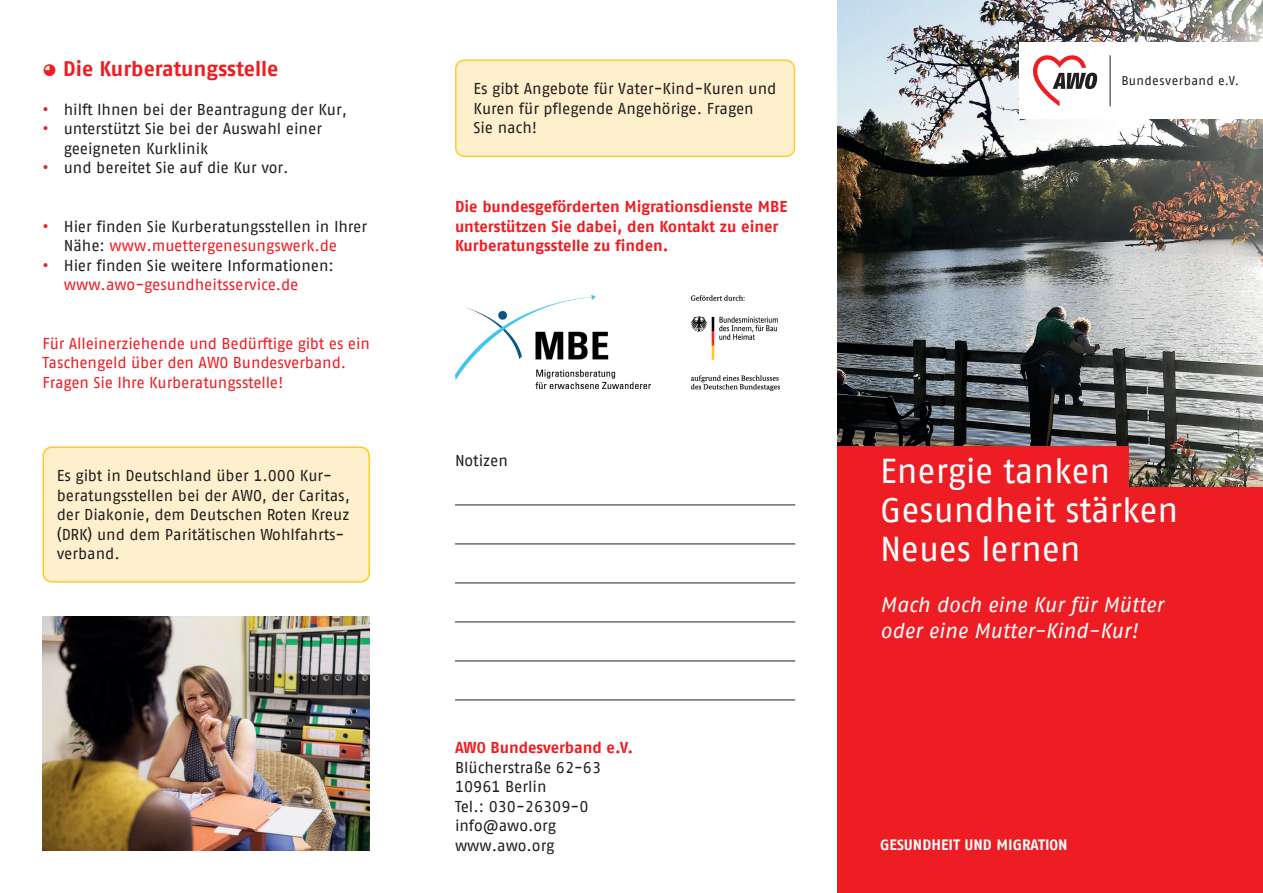
<style>
.page{position:relative;width:1263px;height:893px;background:#fff}
.page>*{position:absolute;margin:0;border:0;box-sizing:border-box;transform-origin:0 0}
.t1{font:34.5px/39.3px "AWO Fago Office";letter-spacing:-.005em;color:#fff}
.t2{font:italic 21px/25.5px "AWO Fago Office";letter-spacing:-.005em;color:#fff}
.t3{font:700 21px "AWO Fago Office";color:#ee1d23}
.t4{font:15.75px/19.5px "AWO Fago Office";color:#231f20}
.t5{font:700 15.75px/19.5px "AWO Fago Office";color:#ee1d23}
.t6{font:15.75px/19.5px "AWO Fago Office";letter-spacing:-.005em;color:#ee1d23}
.t7{font:700 15px "AWO Fago Office";color:#fff}
.t8{font:12.6px "AWO Fago Office";letter-spacing:.025em;color:#231f20}
.s1{font-family:"Fago Pro";font-weight:400;font-stretch:condensed}
.s2{font-weight:700;color:#ee1d23}
.s3{color:#ee1d23}
</style>
<div class="page">
<img style="left:838px;top:0;width:425px;height:487px">
<div style="left:1020px;top:43px;width:243px;height:76px;background:#fff"></div>
<hr style="left:1110px;top:55px;width:1px;height:51px;background:#231f20">
<svg style="left:1033px;top:55px;width:64px;height:51px"></svg>
<div style="left:838px;top:487px;width:425px;height:406px;background:#ee1d23"></div>
<div style="left:838px;top:446px;width:291px;height:77px;background:#ee1d23"></div>
<img style="left:690px;top:295px;width:90px;height:97px">
<img style="left:455px;top:295px;width:195px;height:94px">
<img style="left:43px;top:617px;width:327px;height:233px">
<div style="left:43px;top:446px;width:327px;height:137px;background:#fef0cc;border-radius:9px"></div>
<div style="left:43px;top:446px;width:327px;height:137px;border:2px solid #fecb2f;border-radius:9px"></div>
<div style="left:455px;top:60px;width:339px;height:96px;background:#fef0cc;border-radius:9px"></div>
<div style="left:455px;top:60px;width:340px;height:97px;border:2px solid #fecb2f;border-radius:9px"></div>
<hr style="left:455px;top:505px;width:340px;height:1px;background:#231f20">
<hr style="left:455px;top:583px;width:340px;height:1px;background:#231f20">
<hr style="left:455px;top:544px;width:340px;height:1px;background:#231f20">
<hr style="left:455px;top:622px;width:340px;height:1px;background:#231f20">
<hr style="left:455px;top:661px;width:340px;height:1px;background:#231f20">
<hr style="left:455px;top:700px;width:340px;height:1px;background:#231f20">
<h2 class="t3" style="left:43px;top:56px;width:237px"><span class="s1">◕</span> Die Kurberatungsstelle</h2>
<p class="t4" style="left:43px;top:99px;width:306px"><span class="s2">•</span> hilft Ihnen bei der Beantragung der Kur,</p>
<p class="t4" style="left:64px;top:119px;width:260px;text-indent:-21px"><span class="s2">•</span> unterstützt Sie bei der Auswahl einer geeigneten Kurklinik</p>
<p class="t4" style="left:43px;top:158px;width:247px"><span class="s2">•</span> und bereitet Sie auf die Kur vor.</p>
<p class="t4" style="left:43px;top:216px;width:326px;text-align:center"><span class="s2">•</span> Hier finden Sie Kurberatungsstellen in Ihrer<br>Nähe: <span class="s3">www.muettergenesungswerk.de</span></p>
<p class="t4" style="left:64px;top:255px;width:272px;text-indent:-21px"><span class="s2">•</span> Hier finden Sie weitere Informationen: <span class="s3">www.awo-gesundheitsservice.de</span></p>
<p class="t6" style="left:43px;top:333px;width:329px">Für Alleinerziehende und Bedürftige gibt es ein<br>Taschengeld über den AWO Bundesverband.<br>Fragen Sie Ihre Kurberatungsstelle!</p>
<p class="t4" style="left:57px;top:466px;width:295px">Es gibt in Deutschland über 1.000 Kur&shy;beratungs stellen bei der AWO, der Caritas, der Diakonie, dem Deutschen Roten Kreuz (DRK) und dem Paritätischen Wohlfahrts&shy;verband.</p>
<p class="t4" style="left:473px;top:79px;width:304px">Es gibt Angebote für Vater-Kind-Kuren und<br>Kuren für pflegende Angehörige. Fragen<br>Sie nach!</p>
<p class="t5" style="left:455px;top:197px;width:334px">Die bundesgeförderten Migrationsdienste MBE unterstützen Sie dabei, den Kontakt zu einer<br>Kurberatungsstelle zu finden.</p>
<p class="t4" style="left:455px;top:450px;width:54px">Notizen</p>
<p class="t5" style="left:455px;top:738px;width:180px">AWO Bundesverband e.V.</p>
<p class="t4" style="left:455px;top:757px;width:148px">Blücherstraße 62-63<br>10961 Berlin<br>Tel.: 030-26309-0 info@awo.org www.awo.org</p>
<p class="t8" style="left:1121px;top:74px;width:119px">Bundesverband e.V.</p>
<h1 class="t1" style="left:880px;top:451px;width:300px">Energie tanken<br>Gesundheit stärken<br>Neues lernen</h1>
<h2 class="t2" style="left:880px;top:592px;width:285px">Mach doch eine Kur für Mütter oder eine Mutter-Kind-Kur!</h2>
<p class="t7" style="left:880px;top:836px;width:189px">GESUNDHEIT UND MIGRATION</p>
</div>
